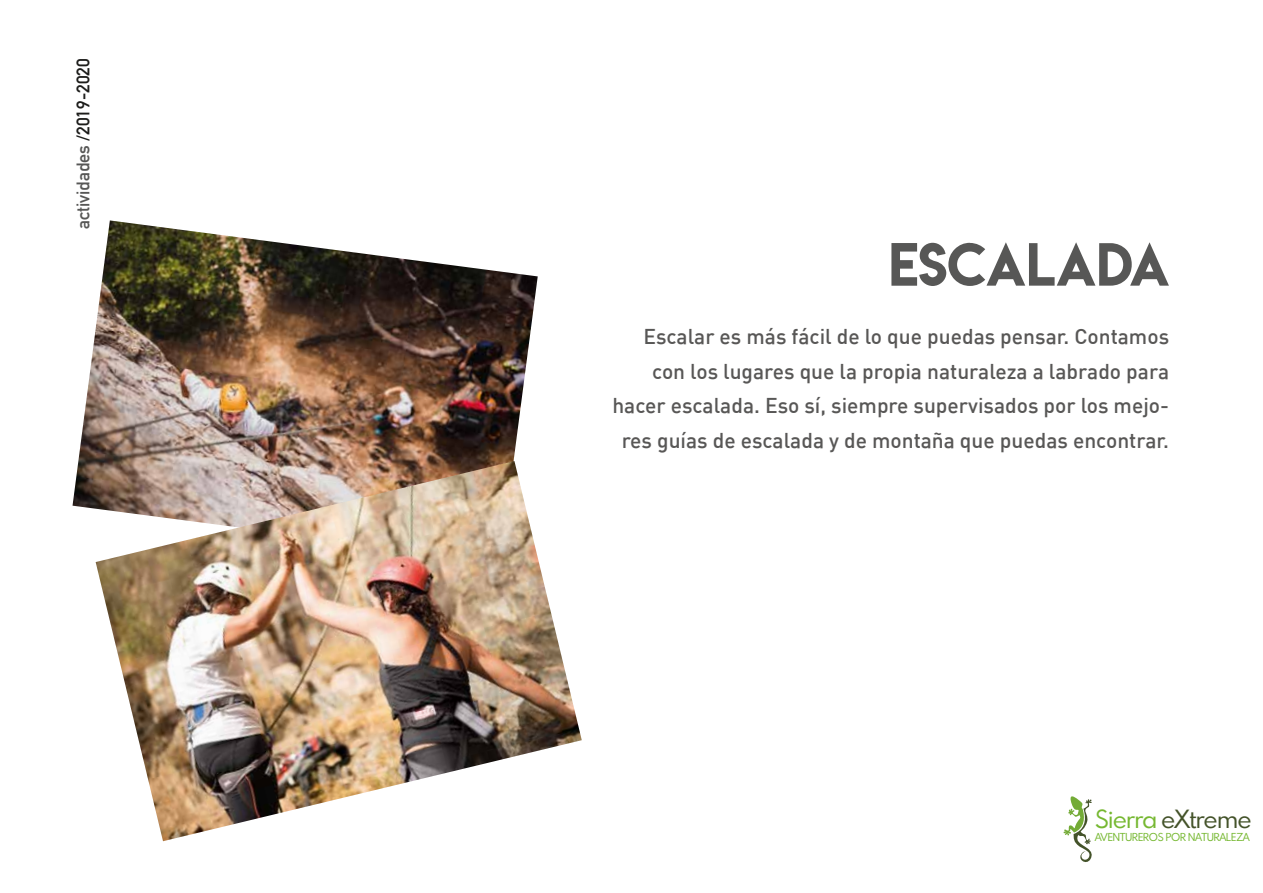
<style>
.page{position:relative;width:1263px;height:893px;background:#fff}
.page>*{position:absolute;margin:0;border:0;box-sizing:border-box;transform-origin:0 0}
.t1{font:54px "Lemon Milk";color:#575756}
.t2{font:22.35px "Spartan MB";letter-spacing:-.05em;color:#44532a}
.t3{font:500 21px/34.5px "DIN";color:#585756;text-align:right}
.t4{font:700 18px "DIN Alternate";color:#575756}
.t5{font:9.75px "Spartan MB";letter-spacing:-.05em;color:#76b831}
.s1{color:#1d1d1b}
.s2{color:#76b831}
</style>
<div class="page">
<svg style="left:1063px;top:796px;width:29px;height:66px"></svg>
<img style="left:73px;top:220px;width:465px;height:289px">
<img style="left:96px;top:461px;width:486px;height:380px">
<p class="t4" style="left:69px;top:229px;width:172px;rotate:-90deg">actividades <span class="s1">/2019-2020</span></p>
<h1 class="t1" style="left:889px;top:226px;width:283px">ESCALADA</h1>
<p class="t3" style="left:612px;top:319px;width:558px">Escalar es más fácil de lo que puedas pensar. Contamos con los lugares que la propia naturaleza a labrado para hacer escalada. Eso sí, siempre supervisados por los mejo&shy;res guías de escalada y de montaña que puedas encontrar.</p>
<p class="t2" style="left:1094px;top:803px;width:159px"><span class="s2">Sierra</span> eXtreme</p>
<p class="t5" style="left:1095px;top:830px;width:157px">AVENTUREROS POR NATURALEZA</p>
</div>
